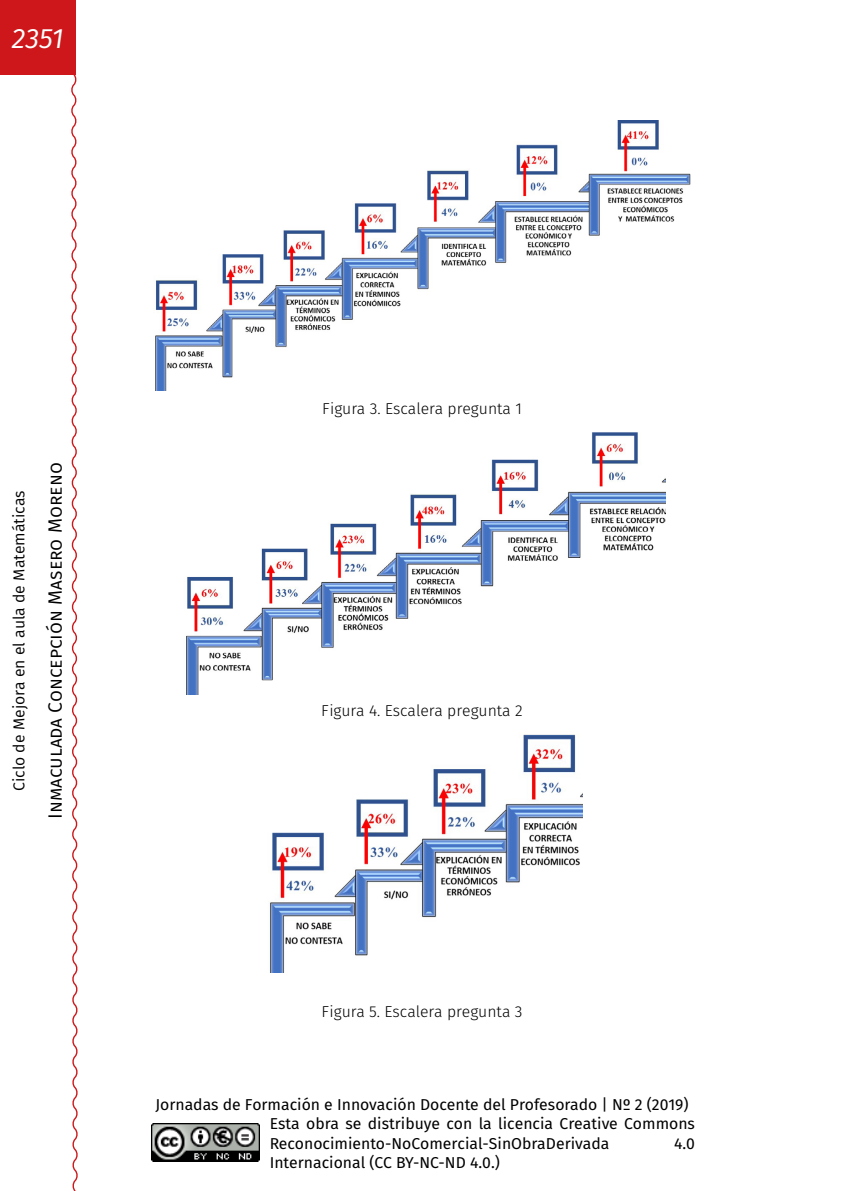
<style>
.page{position:relative;width:844px;height:1191px;background:#fff}
.page>*{position:absolute;margin:0;border:0;box-sizing:border-box;transform-origin:0 0}
.t1{font:italic 28px "Fira Sans";color:#fff}
.t2{font:19.25px "Fira Sans";color:#000}
.t3{font:15.75px/19.2px "Fira Sans";color:#000}
._95_Pies_de_fotos_ce{font:300 15.75px "Fira Sans";color:#000}
.t4{font:15.75px "Fira Sans";color:#000}
</style>
<div class="page">
<div style="left:0;top:0;width:75px;height:74px;background:#cd171a"></div>
<svg style="left:69px;top:72px;width:9px;height:1119px"></svg>
<img style="left:151px;top:1123px;width:109px;height:38px">
<img style="left:155px;top:120px;width:536px;height:271px">
<img style="left:186px;top:432px;width:479px;height:262px">
<img style="left:269px;top:734px;width:313px;height:238px">
<h1 class="t1" style="left:12px;top:18px;width:53px">2351</h1>
<p class="t4" style="left:8px;top:791px;width:302px;rotate:-90deg">Ciclo de Mejora en el aula de Matemáticas</p>
<p class="t2" style="left:41px;top:819px;width:358px;rotate:-90deg">Inmaculada Concepción Masero Moreno</p>
<p class="_95_Pies_de_fotos_ce" style="left:322px;top:397px;width:201px">Figura 3. Escalera pregunta 1</p>
<p class="_95_Pies_de_fotos_ce" style="left:321px;top:700px;width:203px">Figura 4. Escalera pregunta 2</p>
<p class="_95_Pies_de_fotos_ce" style="left:321px;top:1000px;width:202px">Figura 5. Escalera pregunta 3</p>
<p class="t3" style="left:270px;top:1095px;width:426px;text-indent:-114px">Jornadas de Formación e Innovación Docente del Profesorado | Nº 2 (2019)<br>Esta obra se distribuye con la licencia Creative Commons<br>Reconocimiento-NoComercial-SinObraDerivada</p>
<p class="t3" style="left:674px;top:1133px;width:22px">4.0</p>
<p class="t3" style="left:270px;top:1152px;width:231px">Internacional (CC BY-NC-ND 4.0.)</p>
</div>
